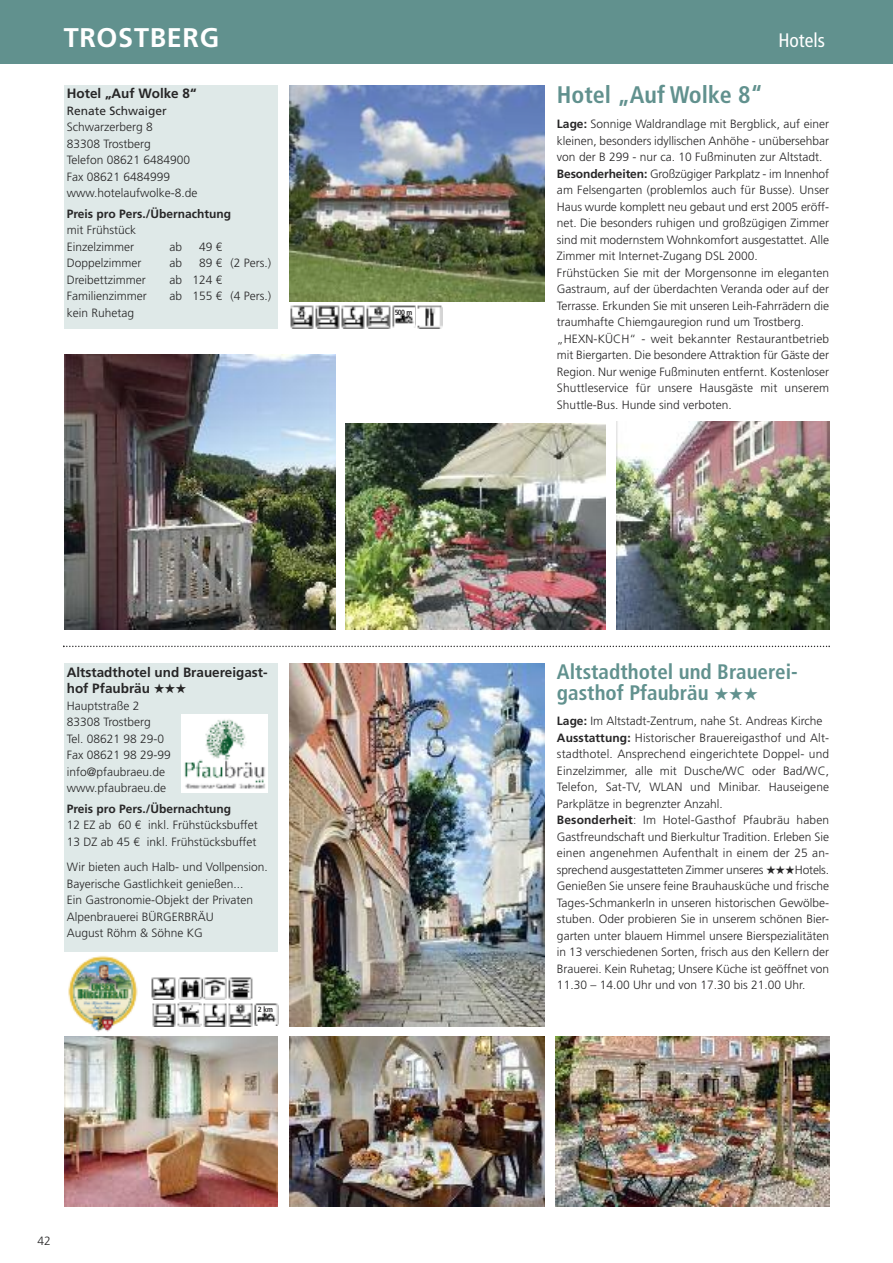
<style>
.page{position:relative;width:893px;height:1263px;background:#fff}
.page>*{position:absolute;margin:0;border:0;box-sizing:border-box;transform-origin:0 0}
.t1{font:700 27px "Frutiger";letter-spacing:.025em;color:#fff}
.t2{font:700 condensed 24px "Frutiger";color:#61918e}
.t3{font:700 condensed 21px/21px "Frutiger";color:#61918e}
.t4{font:condensed 19.5px "Frutiger";color:#fff}
.t5{font:700 13.5px/16.5px "Frutiger";color:#272627}
.t6{font:300 12px/16.5px "Frutiger";color:#272627}
.t7{font:700 12px "Frutiger";color:#272627}
.t8{font:12px "Frutiger";color:#272627}
.t9{font:700 condensed 7.5px "Frutiger";color:#272627}
.s1{font-weight:700}
</style>
<div class="page">
<div style="left:0;top:0;width:893px;height:64px;background:#61918e"></div>
<img style="left:290px;top:663px;width:255px;height:364px">
<div style="left:64px;top:663px;width:213px;height:289px;background:#dfe9e8"></div>
<img style="left:65px;top:1036px;width:212px;height:170px">
<img style="left:556px;top:1036px;width:273px;height:170px">
<img style="left:290px;top:1036px;width:255px;height:170px">
<svg style="left:63px;top:646px;width:767px;height:1px"></svg>
<img style="left:152px;top:1002px;width:127px;height:24px">
<img style="left:68px;top:955px;width:70px;height:77px">
<img style="left:182px;top:714px;width:86px;height:79px">
<img style="left:290px;top:85px;width:255px;height:217px">
<div style="left:64px;top:85px;width:213px;height:244px;background:#dfe9e8"></div>
<img style="left:65px;top:355px;width:271px;height:274px">
<img style="left:346px;top:423px;width:259px;height:206px">
<img style="left:290px;top:305px;width:152px;height:23px">
<img style="left:617px;top:421px;width:212px;height:208px">
<img style="left:151px;top:977px;width:25px;height:23px">
<img style="left:178px;top:977px;width:75px;height:23px">
<h1 class="t1" style="left:64px;top:27px;width:157px">TROSTBERG</h1>
<h3 class="t4" style="left:778px;top:33px;width:48px">Hotels</h3>
<p class="t5" style="left:67px;top:86px;width:131px">Hotel „Auf Wolke 8“</p>
<p class="t8" style="left:67px;top:106px;width:102px">Renate Schwaiger</p>
<p class="t6" style="left:67px;top:120px;width:132px">Schwarzerberg 8<br>83308 Trostberg<br>Telefon 08621 6484900<br>Fax 08621 6484999 www.hotelaufwolke-8.de</p>
<p class="t7" style="left:67px;top:209px;width:166px">Preis pro Pers./Übernachtung</p>
<p class="t6" style="left:67px;top:223px;width:71px">mit Frühstück<br>Einzelzimmer</p>
<p class="t6" style="left:169px;top:239px;width:14px">ab</p>
<p class="t6" style="left:199px;top:239px;width:25px">49 €</p>
<p class="t6" style="left:67px;top:256px;width:76px">Doppelzimmer</p>
<p class="t6" style="left:169px;top:256px;width:14px">ab</p>
<p class="t6" style="left:199px;top:256px;width:74px">89 € (2 Pers.)</p>
<p class="t6" style="left:67px;top:272px;width:81px">Dreibettzimmer</p>
<p class="t6" style="left:169px;top:272px;width:54px">ab 124 €</p>
<p class="t6" style="left:67px;top:289px;width:81px">Familienzimmer</p>
<p class="t6" style="left:169px;top:289px;width:103px">ab 155 € (4 Pers.)</p>
<p class="t6" style="left:67px;top:305px;width:69px">kein Ruhetag</p>
<p class="t9" style="left:395px;top:309px;width:19px">500 m</p>
<h2 class="t2" style="left:557px;top:85px;width:207px">Hotel „Auf Wolke 8“</h2>
<p class="t6" style="left:557px;top:117px;width:274px"><span class="s1">Lage:</span> Sonnige Waldrandlage mit Bergblick, auf einer kleinen, besonders idyllischen Anhöhe - unübersehbar von der B 299 - nur ca. 10 Fußminuten zur Altstadt.<br><span class="s1">Besonderheiten:</span> Großzügiger Parkplatz - im Innenhof am Felsengarten (problemlos auch für Busse). Unser Haus wurde komplett neu gebaut und erst 2005 eröff&shy;net. Die besonders ruhigen und großzügigen Zimmer sind mit modernstem Wohnkomfort ausgestattet. Alle Zimmer mit Internet-Zugang DSL 2000.<br>Frühstücken Sie mit der Morgensonne im eleganten Gastraum, auf der überdachten Veranda oder auf der Terrasse. Erkunden Sie mit unseren Leih-Fahrrädern die traumhafte Chiemgauregion rund um Trostberg. „HEXN-KÜCH“ - weit bekannter Restaurantbetrieb mit Biergarten. Die besondere Attraktion für Gäste der Region. Nur wenige Fußminuten entfernt. Kostenloser Shuttleservice für unsere Hausgäste mit unserem Shuttle-Bus. Hunde sind verboten.</p>
<p class="t5" style="left:67px;top:665px;width:202px">Altstadthotel und Brauereigast&shy;hof Pfaubräu ★★★</p>
<p class="t6" style="left:67px;top:698px;width:106px">Hauptstraße 2<br>83308 Trostberg<br>Tel. 08621 98 29-0<br>Fax 08621 98 29-99 info@pfaubraeu.de www.pfaubraeu.de</p>
<p class="t7" style="left:67px;top:804px;width:166px">Preis pro Pers./Übernachtung</p>
<p class="t6" style="left:67px;top:818px;width:193px">12 EZ ab 60 € inkl. Frühstücksbuffet<br>13 DZ ab 45 € inkl. Frühstücksbuffet</p>
<p class="t6" style="left:67px;top:860px;width:203px">Wir bieten auch Halb- und Vollpension.<br>Bayerische Gastlichkeit genießen...<br>Ein Gastronomie-Objekt der Privaten<br>Alpenbrauerei BÜRGERBRÄU<br>August Röhm &amp; Söhne KG</p>
<p class="t9" style="left:258px;top:1006px;width:17px">2 km</p>
<p class="t6" style="left:37px;top:1234px;width:15px">42</p>
<h3 class="t3" style="left:557px;top:663px;width:242px">Altstadthotel und Brauerei&shy;gasthof Pfaubräu ★★★</h3>
<p class="t6" style="left:557px;top:714px;width:274px"><span class="s1">Lage:</span> Im Altstadt-Zentrum, nahe St. Andreas Kirche <span class="s1">Ausstattung:</span> Historischer Brauereigasthof und Alt&shy;stadthotel. Ansprechend eingerichtete Doppel- und Einzelzimmer, alle mit Dusche/WC oder Bad/WC, Telefon, Sat-TV, WLAN und Minibar. Hauseigene Parkplätze in begrenzter Anzahl.<br><span class="s1">Besonderheit</span>: Im Hotel-Gasthof Pfaubräu haben Gastfreundschaft und Bierkultur Tradition. Erleben Sie einen angenehmen Aufenthalt in einem der 25 an&shy;sprechend ausgestatteten Zimmer unseres ★★★Hotels.<br>Genießen Sie unsere feine Brauhausküche und frische Tages-Schmankerln in unseren historischen Gewölbe&shy;stuben. Oder probieren Sie in unserem schönen Bier&shy;garten unter blauem Himmel unsere Bierspezialitäten in 13 verschiedenen Sorten, frisch aus den Kellern der Brauerei. Kein Ruhetag; Unsere Küche ist geöffnet von 11.30 – 14.00 Uhr und von 17.30 bis 21.00 Uhr.</p>
</div>
